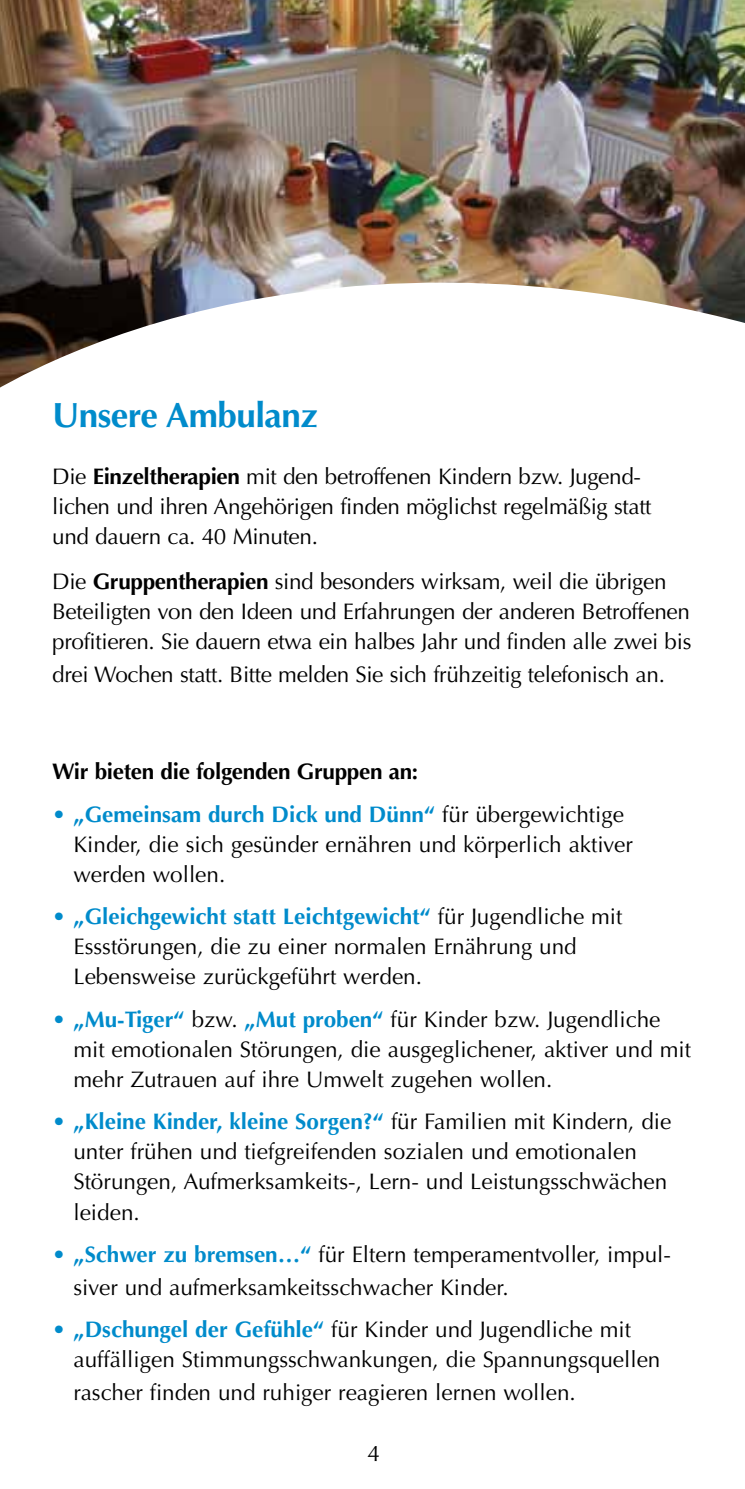
<style>
.page{position:relative;width:745px;height:1489px;background:#fff}
.page>*{position:absolute;margin:0;border:0;box-sizing:border-box;transform-origin:0 0}
.t1{font:700 35px "Optima";letter-spacing:-.015em;color:#008bcb}
.t2{font:22.5px/30px "Optima";color:#000}
.t3{font:700 22.5px "Optima";letter-spacing:-.015em;color:#000}
.s1{font-weight:700}
.s2{color:#008bcb}
.s3{font-weight:700;color:#008bcb}
</style>
<div class="page">
<img style="left:0;top:0;width:744px;height:206px">
<img style="left:0;top:206px;width:744px;height:182px">
<h1 class="t1" style="left:52px;top:394px;width:267px">Unsere Ambulanz</h1>
<p class="t2" style="left:52px;top:462px;width:600px">Die <span class="s1">Einzeltherapien</span> mit den betroffenen Kindern bzw. Jugend&shy;lichen und ihren Angehörigen finden möglichst regelmäßig statt und dauern ca. 40 Minuten.</p>
<p class="t2" style="left:52px;top:567px;width:640px">Die <span class="s1">Gruppentherapien</span> sind besonders wirksam, weil die übrigen<br>Beteiligten von den Ideen und Erfahrungen der anderen Betroffenen profitieren. Sie dauern etwa ein halbes Jahr und finden alle zwei bis</p>
<p class="t2" style="left:52px;top:659px;width:614px">drei Wochen statt. Bitte melden Sie sich frühzeitig telefonisch an.</p>
<p class="t3" style="left:52px;top:758px;width:367px">Wir bieten die folgenden Gruppen an:</p>
<p class="t2" style="left:73px;top:799px;width:560px;text-indent:-21px"><span class="s2">•</span> <span class="s3">„Gemeinsam durch Dick und Dünn“</span> für übergewichtige<br>Kinder, die sich gesünder ernähren und körperlich aktiver werden wollen.</p>
<p class="t2" style="left:73px;top:902px;width:550px;text-indent:-21px"><span class="s2">•</span> <span class="s3">„Gleichgewicht statt Leichtgewicht“</span> für Jugendliche mit<br>Essstörungen, die zu einer normalen Ernährung und<br>Lebensweise zurückgeführt werden.</p>
<p class="t2" style="left:73px;top:1004px;width:618px;text-indent:-21px"><span class="s2">•</span> <span class="s3">„Mu-Tiger“</span> bzw. <span class="s3">„Mut proben“</span> für Kinder bzw. Jugendliche mit emotionalen Störungen, die ausgeglichener, aktiver und mit mehr Zutrauen auf ihre Umwelt zugehen wollen.</p>
<p class="t2" style="left:73px;top:1107px;width:599px;text-indent:-21px"><span class="s2">•</span> <span class="s3">„Kleine Kinder, kleine Sorgen?“</span> für Familien mit Kindern, die unter frühen und tiefgreifenden sozialen und emotionalen Störungen, Aufmerksamkeits-, Lern- und Leistungsschwächen leiden.</p>
<p class="t2" style="left:73px;top:1238px;width:598px;line-height:32.5px;text-indent:-21px"><span class="s2">•</span> <span class="s3">„Schwer zu bremsen…“</span> für Eltern temperamentvoller, impul&shy;siver und aufmerksamkeitsschwacher Kinder.</p>
<p class="t2" style="left:73px;top:1314px;width:588px;text-indent:-21px"><span class="s2">•</span> <span class="s3">„Dschungel der Gefühle“</span> für Kinder und Jugendliche mit auffälligen Stimmungsschwankungen, die Spannungsquellen</p>
<p class="t2" style="left:73px;top:1377px;width:503px">rascher finden und ruhiger reagieren lernen wollen.</p>
<p class="t2" style="left:367px;top:1438px;width:14px">4</p>
</div>
